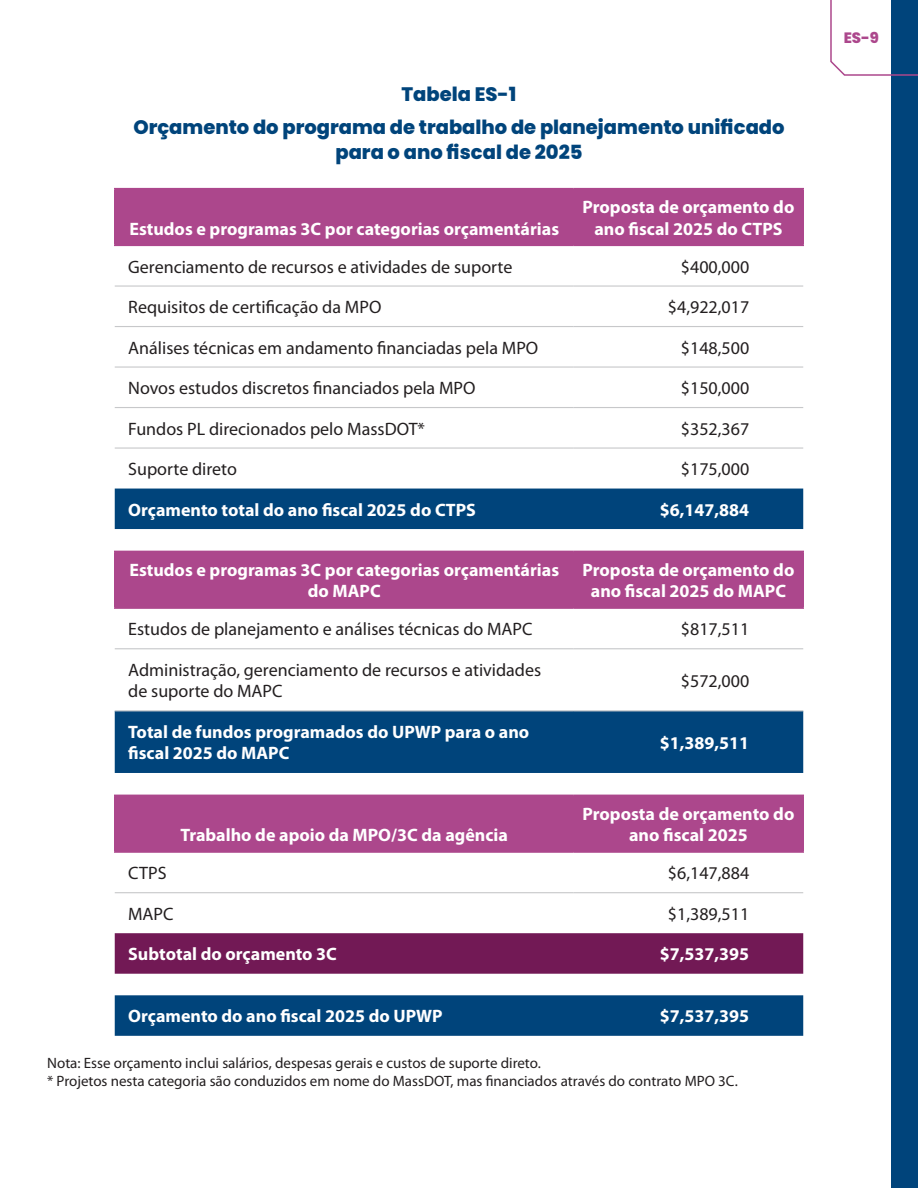
<style>
.page{position:relative;width:918px;height:1188px;background:#fff}
.page>*{position:absolute;margin:0;border:0;box-sizing:border-box;transform-origin:0 0}
.Figure_Table_Title{font:800 19.5px/25.5px "Poppins";color:#00447b;text-align:center}
.Table_Header{font:700 18px/21.6px "Myriad Pro";color:#fff;text-align:center}
.t1{font:18px/21.6px "Myriad Pro";color:#231f20}
.Figure_Table_Citation{font:15px "Myriad Pro";color:#231f20}
.t2{font:800 15px "Poppins";color:#ac478c}
</style>
<div class="page">
<div style="left:891px;top:0;width:27px;height:1188px;background:#00447b"></div>
<svg style="left:830px;top:0;width:88px;height:76px"></svg>
<div style="left:116px;top:189px;width:686px;height:56px;background:#ac478c"></div>
<div style="left:115px;top:489px;width:688px;height:40px;background:#00447b"></div>
<hr style="left:573px;top:189px;width:1px;height:56px;background:#ac478c">
<hr style="left:115px;top:285px;width:459px;height:2px;background:#c7c8ca">
<hr style="left:574px;top:285px;width:229px;height:2px;background:#c7c8ca">
<hr style="left:115px;top:326px;width:459px;height:1px;background:#c7c8ca">
<hr style="left:574px;top:326px;width:229px;height:1px;background:#c7c8ca">
<hr style="left:115px;top:366px;width:459px;height:2px;background:#c7c8ca">
<hr style="left:574px;top:366px;width:229px;height:2px;background:#c7c8ca">
<hr style="left:115px;top:407px;width:459px;height:1px;background:#c7c8ca">
<hr style="left:574px;top:407px;width:229px;height:1px;background:#c7c8ca">
<hr style="left:115px;top:447px;width:459px;height:2px;background:#c7c8ca">
<hr style="left:574px;top:447px;width:229px;height:2px;background:#c7c8ca">
<hr style="left:114px;top:188px;width:460px;height:1px;background:#ac478c">
<hr style="left:114px;top:189px;width:2px;height:56px;background:#ac478c">
<hr style="left:574px;top:188px;width:230px;height:1px;background:#ac478c">
<hr style="left:802px;top:189px;width:2px;height:56px;background:#ac478c">
<hr style="left:114px;top:245px;width:460px;height:1px;background:#ac478c">
<hr style="left:574px;top:245px;width:230px;height:1px;background:#ac478c">
<div style="left:116px;top:552px;width:686px;height:55px;background:#ac478c"></div>
<div style="left:115px;top:711px;width:688px;height:62px;background:#00447b"></div>
<hr style="left:573px;top:552px;width:1px;height:55px;background:#ac478c">
<hr style="left:115px;top:648px;width:459px;height:1px;background:#c7c8ca">
<hr style="left:574px;top:648px;width:229px;height:1px;background:#c7c8ca">
<hr style="left:114px;top:551px;width:460px;height:1px;background:#ac478c">
<hr style="left:114px;top:552px;width:2px;height:55px;background:#ac478c">
<hr style="left:574px;top:551px;width:230px;height:1px;background:#ac478c">
<hr style="left:802px;top:552px;width:2px;height:55px;background:#ac478c">
<hr style="left:114px;top:607px;width:460px;height:2px;background:#ac478c">
<hr style="left:574px;top:607px;width:230px;height:2px;background:#ac478c">
<hr style="left:115px;top:710px;width:459px;height:1px;background:#c7c8ca">
<hr style="left:574px;top:710px;width:229px;height:1px;background:#c7c8ca">
<div style="left:116px;top:796px;width:686px;height:55px;background:#ac478c"></div>
<div style="left:115px;top:933px;width:688px;height:41px;background:#721955"></div>
<hr style="left:573px;top:796px;width:1px;height:55px;background:#ac478c">
<hr style="left:115px;top:892px;width:459px;height:1px;background:#c7c8ca">
<hr style="left:574px;top:892px;width:229px;height:1px;background:#c7c8ca">
<hr style="left:114px;top:795px;width:460px;height:1px;background:#ac478c">
<hr style="left:114px;top:796px;width:2px;height:55px;background:#ac478c">
<hr style="left:574px;top:795px;width:230px;height:1px;background:#ac478c">
<hr style="left:802px;top:796px;width:2px;height:55px;background:#ac478c">
<hr style="left:114px;top:851px;width:460px;height:2px;background:#ac478c">
<hr style="left:574px;top:851px;width:230px;height:2px;background:#ac478c">
<div style="left:115px;top:995px;width:688px;height:41px;background:#00447b"></div>
<p class="Figure_Table_Title" style="left:402px;top:82px;width:116px">Tabela ES-1</p>
<p class="Figure_Table_Title" style="left:133px;top:114px;width:653px">Orçamento do programa de trabalho de planejamento unificado para o ano fiscal de 2025</p>
<p class="Table_Header" style="left:129px;top:218px;width:431px">Estudos e programas 3C por categorias orçamentárias</p>
<p class="Table_Header" style="left:583px;top:196px;width:213px">Proposta de orçamento do ano fiscal 2025 do CTPS</p>
<p class="t1" style="left:128px;top:256px;width:386px">Gerenciamento de recursos e atividades de suporte</p>
<p class="t1" style="left:681px;top:256px;width:70px">$400,000</p>
<p class="t1" style="left:128px;top:297px;width:255px">Requisitos de certificação da MPO</p>
<p class="t1" style="left:668px;top:297px;width:83px">$4,922,017</p>
<p class="t1" style="left:128px;top:337px;width:412px">Análises técnicas em andamento financiadas pela MPO</p>
<p class="t1" style="left:681px;top:337px;width:70px">$148,500</p>
<p class="t1" style="left:128px;top:378px;width:349px">Novos estudos discretos financiados pela MPO</p>
<p class="t1" style="left:681px;top:378px;width:70px">$150,000</p>
<p class="t1" style="left:128px;top:418px;width:298px">Fundos PL direcionados pelo MassDOT*</p>
<p class="t1" style="left:681px;top:418px;width:70px">$352,367</p>
<p class="t1" style="left:128px;top:459px;width:110px">Suporte direto</p>
<p class="t1" style="left:681px;top:459px;width:70px">$175,000</p>
<p class="Table_Header" style="left:128px;top:499px;width:349px">Orçamento total do ano fiscal 2025 do CTPS</p>
<p class="Table_Header" style="left:660px;top:499px;width:91px">$6,147,884</p>
<p class="Table_Header" style="left:129px;top:559px;width:431px">Estudos e programas 3C por categorias orçamentárias do MAPC</p>
<p class="Table_Header" style="left:583px;top:559px;width:213px">Proposta de orçamento do ano fiscal 2025 do MAPC</p>
<p class="t1" style="left:128px;top:619px;width:406px">Estudos de planejamento e análises técnicas do MAPC</p>
<p class="t1" style="left:681px;top:619px;width:70px">$817,511</p>
<p class="t1" style="left:128px;top:659px;width:415px">Administração, gerenciamento de recursos e atividades de suporte do MAPC</p>
<p class="t1" style="left:681px;top:670px;width:70px">$572,000</p>
<p class="Table_Header" style="left:128px;top:721px;width:403px;text-align:left">Total de fundos programados do UPWP para o ano fiscal 2025 do MAPC</p>
<p class="Table_Header" style="left:660px;top:732px;width:91px">$1,389,511</p>
<p class="Table_Header" style="left:180px;top:825px;width:329px">Trabalho de apoio da MPO/3C da agência</p>
<p class="Table_Header" style="left:583px;top:803px;width:213px">Proposta de orçamento do ano fiscal 2025</p>
<p class="t1" style="left:128px;top:863px;width:40px">CTPS</p>
<p class="t1" style="left:668px;top:863px;width:83px">$6,147,884</p>
<p class="t1" style="left:128px;top:903px;width:47px">MAPC</p>
<p class="t1" style="left:668px;top:903px;width:83px">$1,389,511</p>
<p class="Table_Header" style="left:128px;top:944px;width:210px">Subtotal do orçamento 3C</p>
<p class="Table_Header" style="left:660px;top:944px;width:91px">$7,537,395</p>
<p class="Table_Header" style="left:128px;top:1006px;width:316px">Orçamento do ano fiscal 2025 do UPWP</p>
<p class="Table_Header" style="left:660px;top:1006px;width:91px">$7,537,395</p>
<p class="Figure_Table_Citation" style="left:47px;top:1055px;width:495px">Nota: Esse orçamento inclui salários, despesas gerais e custos de suporte direto.</p>
<p class="Figure_Table_Citation" style="left:47px;top:1073px;width:692px">* Projetos nesta categoria são conduzidos em nome do MassDOT, mas financiados através do contrato MPO 3C.</p>
<p class="t2" style="left:844px;top:29px;width:37px">ES-9</p>
</div>
